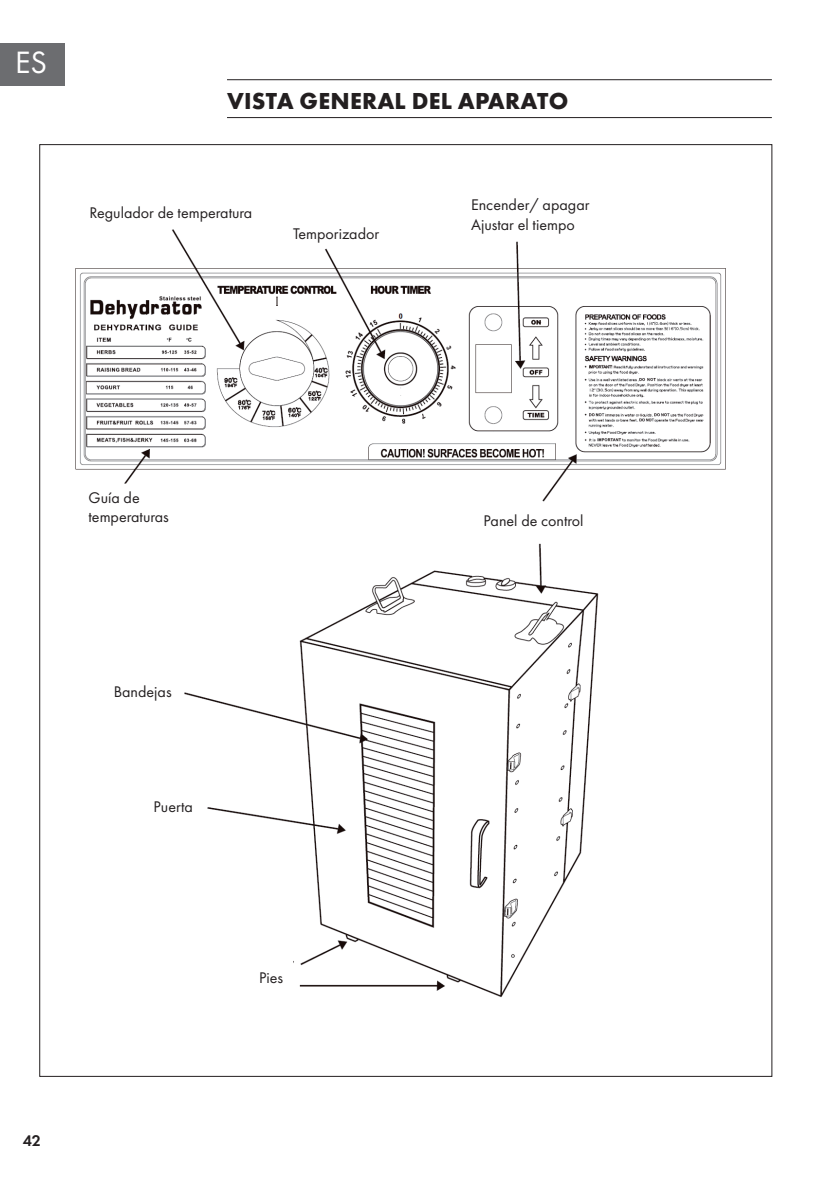
<style>
.page{position:relative;width:840px;height:1191px;background:#fff}
.page>*{position:absolute;margin:0;border:0;box-sizing:border-box;transform-origin:0 0}
.t1{font:32px "Futura PTW08";color:#fff}
.t2{font:700 24px "Futura PTW08";letter-spacing:.01em;color:#231f20}
.t3{font:16px/19.2px "Futura PTW08";color:#231f20}
.t4{font:600 16px "Futura PTW08";color:#231f20}
</style>
<div class="page">
<div style="left:0;top:43px;width:65px;height:42px;background:#6c6d70"></div>
<hr style="left:227px;top:79px;width:544px;height:1px;background:#231f20">
<hr style="left:227px;top:117px;width:544px;height:1px;background:#231f20">
<img style="left:75px;top:229px;width:651px;height:768px">
<h1 class="t1" style="left:15px;top:43px;width:33px">ES</h1>
<h2 class="t2" style="left:227px;top:85px;width:342px">VISTA GENERAL DEL APARATO</h2>
<p class="t3" style="left:89px;top:203px;width:164px">Regulador de temperatura</p>
<p class="t3" style="left:293px;top:224px;width:88px">Temporizador</p>
<p class="t3" style="left:471px;top:195px;width:120px">Encender/ apagar<br>Ajustar el tiempo</p>
<p class="t3" style="left:88px;top:488px;width:82px">Guía de temperaturas</p>
<p class="t3" style="left:114px;top:682px;width:59px">Bandejas</p>
<p class="t3" style="left:153px;top:796px;width:41px">Puerta</p>
<p class="t4" style="left:23px;top:1130px;width:20px">42</p>
<p class="t3" style="left:259px;top:968px;width:25px">Pies</p>
<p class="t3" style="left:483px;top:511px;width:101px">Panel de control</p>
</div>
